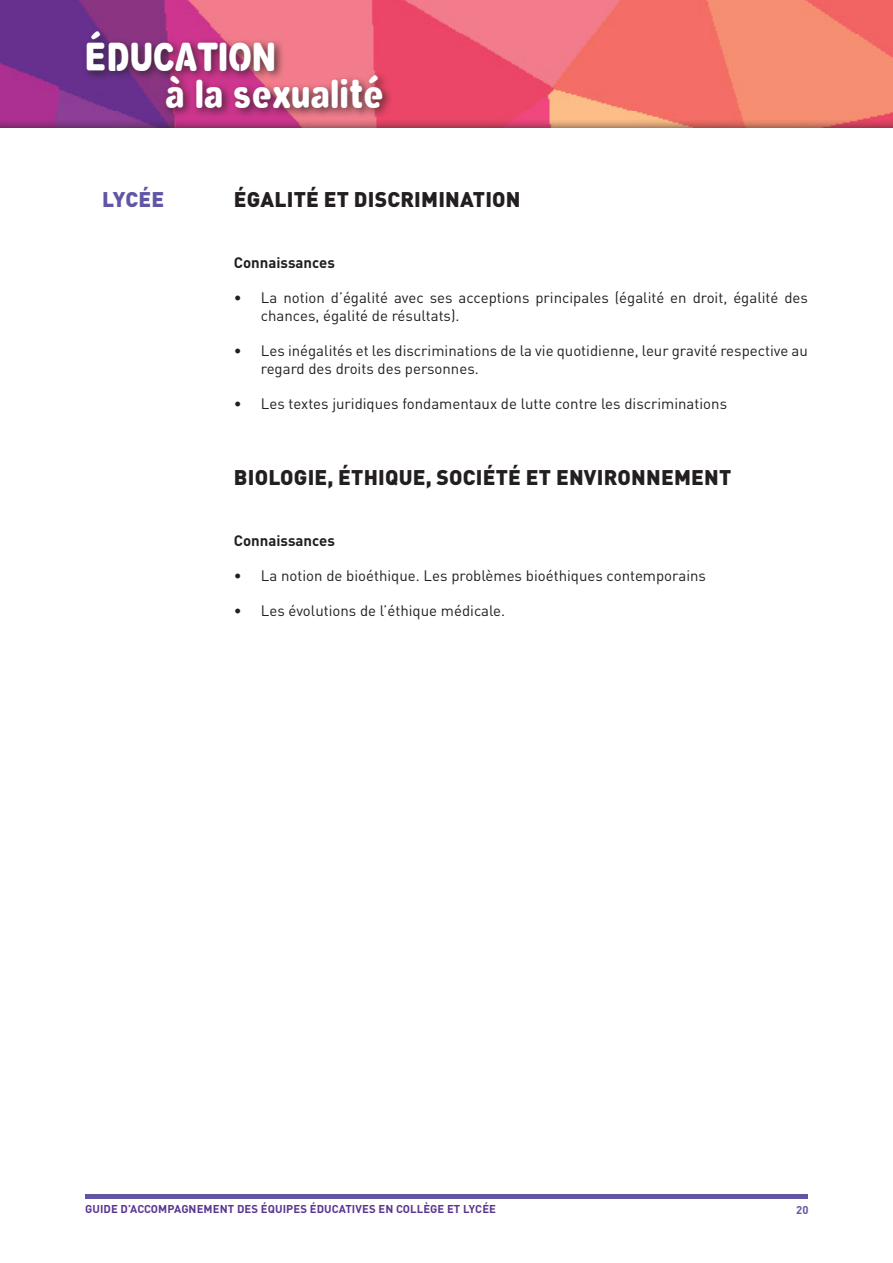
<style>
.page{position:relative;width:893px;height:1263px;background:#fff}
.page>*{position:absolute;margin:0;border:0;box-sizing:border-box;transform-origin:0 0}
.t1{font:700 39.3px/37.5px "Vinyl Cuts";color:#fff}
.T2{font:900 21px "DIN Pro";letter-spacing:.01em;color:#231f20}
.T2-2{font:900 21px "DIN Pro";letter-spacing:.005em;color:#6156a4}
.t2{font:15px/18px "DIN Pro";color:#231f20}
.t3{font:700 15px "DIN Pro";color:#231f20}
.t4{font:700 11.25px "DIN Pro";letter-spacing:.01em;color:#593591}
.t5{font:700 11.25px "DIN Pro";color:#6156a4}
</style>
<div class="page">
<hr style="left:85px;top:1194px;width:723px;height:4px;background:#6156a4">
<div style="left:0;top:0;width:893px;height:128px;background:#231f20;opacity:.75"></div>
<div style="left:82px;top:26px;width:311px;height:93px;background:#231f20;opacity:.75"></div>
<h1 class="t1" style="left:165px;top:36px;width:221px;text-indent:-80px">ÉDUCATION<br>à la sexualité</h1>
<p class="T2-2" style="left:102px;top:186px;width:64px">LYCÉE</p>
<p class="T2" style="left:234px;top:186px;width:288px">ÉGALITÉ ET DISCRIMINATION</p>
<p class="t3" style="left:234px;top:253px;width:102px">Connaissances</p>
<p class="t2" style="left:261px;top:288px;width:549px;text-indent:-27px">• La notion d’égalité avec ses acceptions principales (égalité en droit, égalité des chances, égalité de résultats).</p>
<p class="t2" style="left:261px;top:341px;width:548px;text-indent:-27px">• Les inégalités et les discriminations de la vie quotidienne, leur gravité respective au regard des droits des personnes.</p>
<p class="t2" style="left:234px;top:394px;width:495px">• Les textes juridiques fondamentaux de lutte contre les discriminations</p>
<p class="T2" style="left:234px;top:463px;width:499px">BIOLOGIE, ÉTHIQUE, SOCIÉTÉ ET ENVIRONNEMENT</p>
<p class="t3" style="left:234px;top:530px;width:102px">Connaissances</p>
<p class="t2" style="left:234px;top:566px;width:474px">• La notion de bioéthique. Les problèmes bioéthiques contemporains</p>
<p class="t2" style="left:234px;top:601px;width:273px">• Les évolutions de l’éthique médicale.</p>
<p class="t4" style="left:85px;top:1201px;width:412px">GUIDE D’ACCOMPAGNEMENT DES ÉQUIPES ÉDUCATIVES EN COLLÈGE ET LYCÉE</p>
<p class="t5" style="left:796px;top:1202px;width:14px">20</p>
</div>
